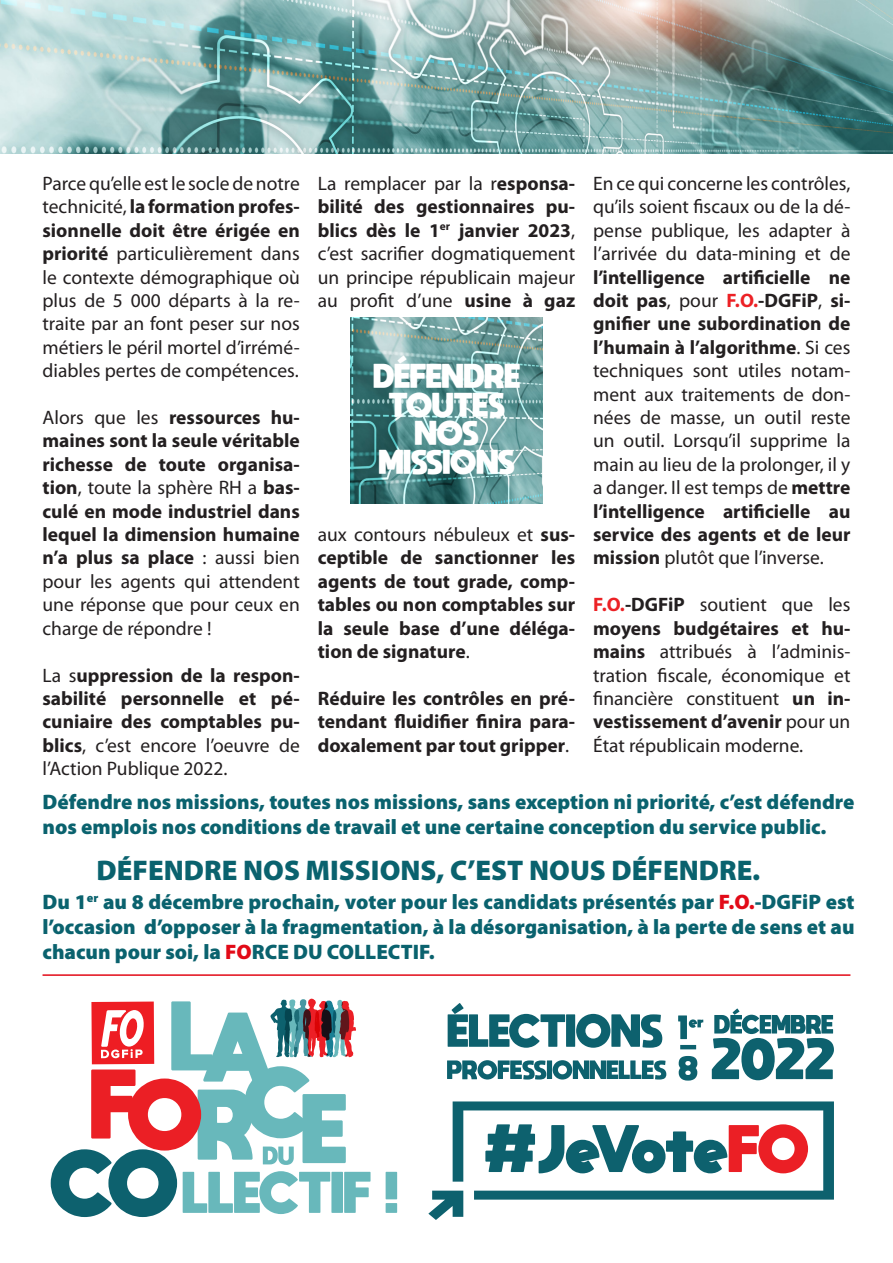
<style>
.page{position:relative;width:893px;height:1263px;background:#fff}
.page>*{position:absolute;margin:0;border:0;box-sizing:border-box;transform-origin:0 0}
.t1{font:900 28.5px "Myriad Pro";color:#0a626e}
.t2{font:800 24px/28.8px "moon get";color:#fff;text-align:center}
.t3{font:900 21px/25.2px "Myriad Pro";color:#0a626e}
.t4{font:19.5px/23.4px "Myriad Pro";color:#231f20;text-align:justify}
.t5{font:700 19.5px/23.4px "Myriad Pro";color:#231f20;text-align:justify}
.s1{font-weight:700}
.s2{font-weight:400}
.s3{font-weight:700;color:#ec2125}
.s4{color:#e20a17}
</style>
<div class="page">
<hr style="left:43px;top:974px;width:807px;height:2px;background:#e20a17">
<svg style="left:386px;top:1172px;width:11px;height:41px"></svg>
<svg style="left:51px;top:999px;width:320px;height:218px"></svg>
<svg style="left:428px;top:1101px;width:406px;height:119px"></svg>
<svg style="left:448px;top:1003px;width:214px;height:45px"></svg>
<svg style="left:712px;top:1008px;width:122px;height:72px"></svg>
<svg style="left:678px;top:1015px;width:25px;height:24px"></svg>
<svg style="left:679px;top:1056px;width:18px;height:24px"></svg>
<hr style="left:680px;top:1045px;width:16px;height:4px;background:#0d616e">
<svg style="left:447px;top:1060px;width:219px;height:19px"></svg>
<img style="left:0;top:0;width:893px;height:153px">
<img style="left:350px;top:317px;width:193px;height:186px">
<p class="t4" style="left:43px;top:171px;width:259px">Parce qu’elle est le socle de notre technicité, <span class="s1">la formation profes&shy;sionnelle doit être érigée en priorité</span> particulièrement dans le contexte démographique où plus de 5 000 départs à la re&shy;traite par an font peser sur nos métiers le péril mortel d’irrémé&shy;diables pertes de compétences.</p>
<p class="t5" style="left:43px;top:405px;width:259px"><span class="s2">Alors que les</span> ressources hu&shy;maines sont la seule véritable richesse de toute organisa&shy;tion<span class="s2">, toute la sphère RH a</span> bas&shy;culé en mode industriel dans lequel la dimension humaine n’a plus sa place <span class="s2">: aussi bien pour les agents qui attendent une réponse que pour ceux en charge de répondre !</span></p>
<p class="t5" style="left:43px;top:663px;width:259px"><span class="s2">La s</span>uppression de la respon&shy;sabilité personnelle et pé&shy;cuniaire des comptables pu&shy;blics<span class="s2">, c’est encore l’oeuvre de l’Action Publique 2022.</span></p>
<p class="t4" style="left:593px;top:171px;width:259px">En ce qui concerne les contrôles, qu’ils soient fiscaux ou de la dé&shy;pense publique, les adapter à l’arrivée du data-mining et de <span class="s1">l’intelligence artificielle ne doit pas</span>, pour <span class="s3">F.O.</span><span class="s1">-DGFiP</span>, <span class="s1">si&shy;gnifier une subordination de l’humain à l’algorithme</span>. Si ces techniques sont utiles notam&shy;ment aux traitements de don&shy;nées de masse, un outil reste un outil. Lorsqu’il supprime la main au lieu de la prolonger, il y a danger. Il est temps de <span class="s1">mettre l’intelligence artificielle au service des agents et de leur mission</span> plutôt que l’inverse.</p>
<p class="t4" style="left:593px;top:593px;width:259px"><span class="s3">F.O.</span><span class="s1">-DGFiP</span> soutient que les <span class="s1">moyens budgétaires et hu&shy;mains</span> attribués à l’adminis&shy;tration fiscale, économique et financière constituent <span class="s1">un in&shy;vestissement d’avenir</span> pour un État républicain moderne.</p>
<p class="t3" style="left:43px;top:789px;width:813px">Défendre nos missions, toutes nos missions, sans exception ni priorité, c’est défendre nos emplois nos conditions de travail et une certaine conception du service public.</p>
<p class="t1" style="left:97px;top:854px;width:665px">DÉFENDRE NOS MISSIONS, C’EST NOUS DÉFENDRE.</p>
<p class="t3" style="left:43px;top:889px;width:814px;text-align:justify">Du 1<sup>er</sup> au 8 décembre prochain, voter pour les candidats présentés par <span class="s4">F.O.</span>-DGFiP est l’occasion d’opposer à la fragmentation, à la désorganisation, à la perte de sens et au chacun pour soi, la <span class="s4">FO</span>RCE DU COLLECTIF.</p>
<p class="t4" style="left:318px;top:171px;width:259px">La remplacer par la r<span class="s1">esponsa&shy;bilité des gestionnaires pu&shy;blics dès le 1</span><sup>er</sup> <span class="s1">janvier 2023</span>, c’est sacrifier dogmatiquement un principe républicain majeur au profit d’une <span class="s1">usine à gaz</span></p>
<p class="t2" style="left:374px;top:360px;width:148px">DÉFENDRE</p>
<p class="t2" style="left:389px;top:389px;width:118px">TOUTES<br>NOS</p>
<p class="t2" style="left:379px;top:446px;width:137px">MISSIONS</p>
<p class="t5" style="left:318px;top:522px;width:259px"><span class="s2">aux contours nébuleux et</span> sus&shy;ceptible de sanctionner les agents de tout grade, comp&shy;tables ou non comptables sur la seule base d’une déléga&shy;tion de signature<span class="s2">.</span></p>
<p class="t5" style="left:318px;top:686px;width:259px">Réduire les contrôles en pré&shy;tendant fluidifier finira para&shy;doxalement par tout gripper<span class="s2">.</span></p>
</div>
